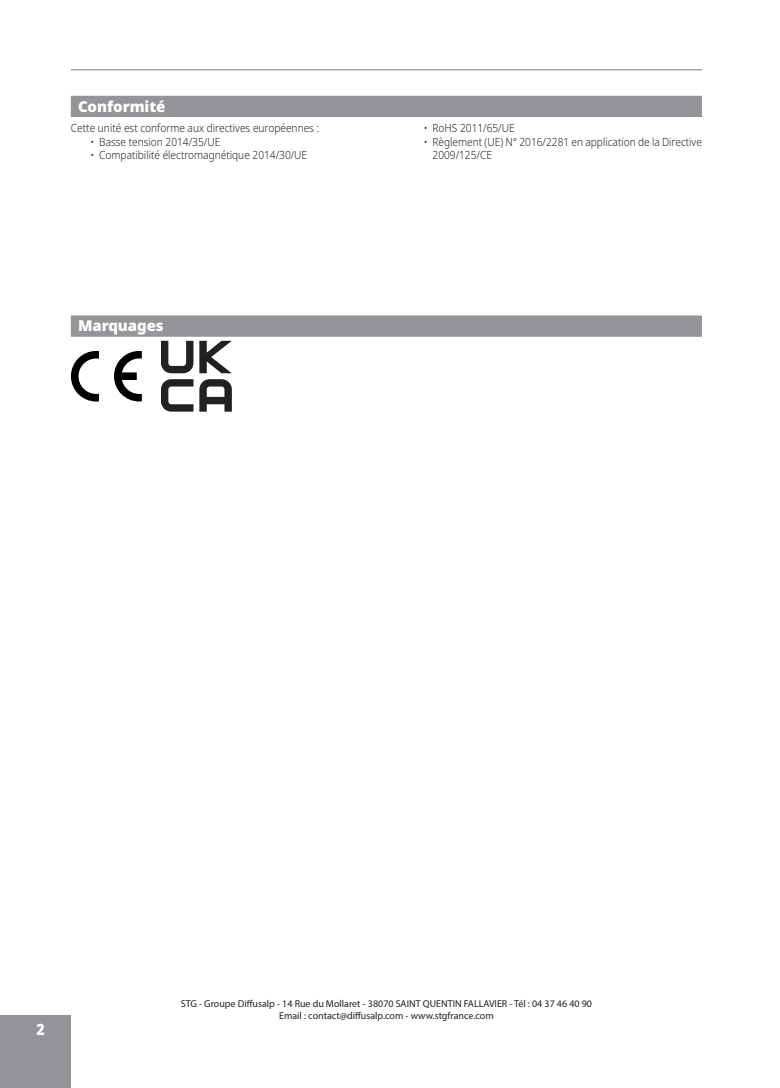
<style>
.page{position:relative;width:780px;height:1088px;background:#fff}
.page>*{position:absolute;margin:0;border:0;box-sizing:border-box;transform-origin:0 0}
.t1{font:900 15.62px "Noto Sans";color:#fff;scale:.9 1}
.t2{font:900 15px "Noto Sans";letter-spacing:-.005em;color:#fff}
.t3{font:300 11.25px/13.5px "Noto Sans";color:#231f20;scale:.9 1}
.t4{font:10px/12px "Myriad Pro";color:#231f20;text-align:center}
</style>
<div class="page">
<div style="left:0;top:1015px;width:71px;height:73px;background:#939598"></div>
<hr style="left:71px;top:69px;width:631px;height:1px;background:#939598">
<div style="left:71px;top:317px;width:631px;height:20px;background:#939598"></div>
<div style="left:71px;top:315px;width:631px;height:20px;background:#939598"></div>
<svg style="left:114px;top:351px;width:28px;height:50px"></svg>
<svg style="left:71px;top:351px;width:28px;height:50px"></svg>
<svg style="left:161px;top:379px;width:32px;height:33px"></svg>
<svg style="left:161px;top:341px;width:32px;height:32px"></svg>
<svg style="left:199px;top:341px;width:33px;height:32px"></svg>
<svg style="left:199px;top:379px;width:33px;height:33px"></svg>
<div style="left:71px;top:97px;width:631px;height:20px;background:#939598"></div>
<div style="left:71px;top:96px;width:631px;height:20px;background:#939598"></div>
<h2 class="t2" style="left:78px;top:95px;width:89px">Conformité</h2>
<p class="t3" style="left:71px;top:122px;width:277px">Cette unité est conforme aux directives européennes :</p>
<p class="t3" style="left:90px;top:135px;width:146px">• Basse tension 2014/35/UE</p>
<p class="t3" style="left:90px;top:149px;width:242px">• Compatibilité électromagnétique 2014/30/UE</p>
<h2 class="t2" style="left:78px;top:315px;width:87px">Marquages</h2>
<p class="t3" style="left:423px;top:122px;width:103px">• RoHS 2011/65/UE</p>
<p class="t3" style="left:432px;top:135px;width:301px;text-indent:-9px">• Règlement (UE) N° 2016/2281 en application de la Directive<br>2009/125/CE</p>
<h1 class="t1" style="left:37px;top:1017px;width:11px">2</h1>
<p class="t4" style="left:181px;top:997px;width:412px">STG - Groupe Diffusalp - 14 Rue du Mollaret - 38070 SAINT QUENTIN FALLAVIER - Tél : 04 37 46 40 90<br>Email : contact@diffusalp.com - www.stgfrance.com</p>
</div>
